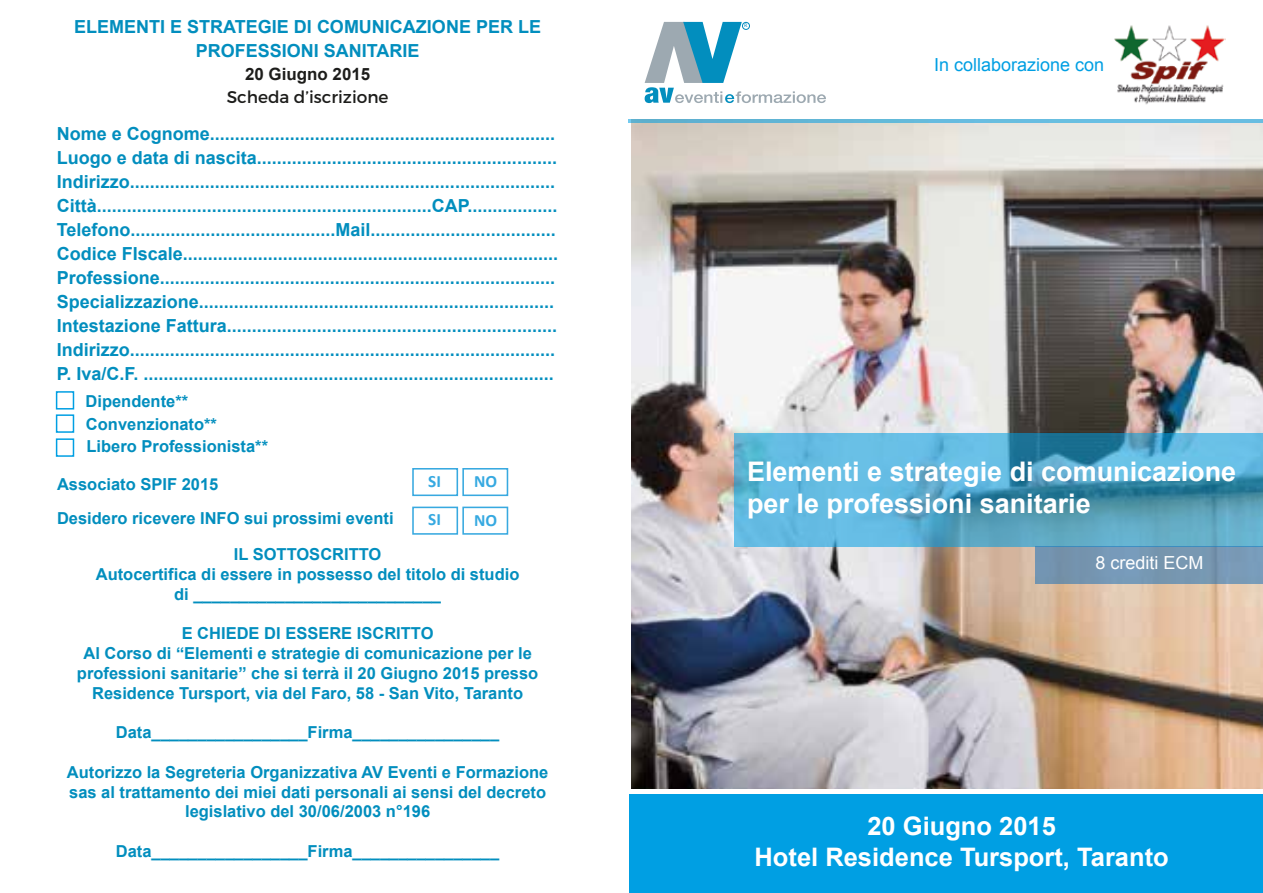
<style>
.page{position:relative;width:1263px;height:893px;background:#fff}
.page>*{position:absolute;margin:0;border:0;box-sizing:border-box;transform-origin:0 0}
.t1{font:700 27px/32.4px "Arial";color:#fff}
.t2{font:700 25.5px/30.6px "Arial";color:#fff;text-align:center}
.t3{font:700 18px/24px "Arial";color:#028ebe}
.t4{font:18px "Arial";color:#009fe3}
.t5{font:18px "Arial";color:#fff}
.t6{font:700 17.25px "Calibri";color:#36a9e1}
.t7{font:16.95px "Montserrat";color:#1d1d1b}
.t8{font:700 16.95px "Arial";color:#1d1d1b}
.t9{font:700 16.5px/19.8px "Arial";color:#028ebe;text-align:center}
.t10{font:4.8px "Verdana";color:#0089bd}
</style>
<div class="page">
<img style="left:631px;top:123px;width:632px;height:666px">
<div style="left:628px;top:789px;width:635px;height:104px;background:linear-gradient(to right,#fff,#fff)"></div>
<div style="left:630px;top:795px;width:633px;height:98px;background:#009fe3"></div>
<svg style="left:734px;top:433px;width:529px;height:114px;background:#57a9cb"></svg>
<div style="left:56px;top:391px;width:18px;height:19px;border:2px solid #009fe3"></div>
<div style="left:56px;top:414px;width:18px;height:19px;border:2px solid #009fe3"></div>
<div style="left:56px;top:438px;width:18px;height:19px;border:2px solid #009fe3"></div>
<div style="left:412px;top:507px;width:46px;height:28px;border:2px solid #38a9e0"></div>
<div style="left:462px;top:507px;width:46px;height:28px;border:2px solid #38a9e0"></div>
<div style="left:629px;top:1px;width:634px;height:122px;background:linear-gradient(to right,#5eb1cf,#6bc2e6)"></div>
<div style="left:629px;top:1px;width:634px;height:117px;background:#fff"></div>
<svg style="left:645px;top:22px;width:181px;height:81px"></svg>
<div style="left:742px;top:22px;width:8px;height:8px;border:1px solid #0089bd;border-radius:50%"></div>
<div style="left:412px;top:468px;width:46px;height:28px;border:2px solid #38a9e0"></div>
<div style="left:462px;top:468px;width:46px;height:28px;border:2px solid #38a9e0"></div>
<div style="left:1036px;top:546px;width:227px;height:38px;background:#7798b2"></div>
<img style="left:1114px;top:25px;width:112px;height:80px">
<p class="t3" style="left:74px;top:16px;width:468px;line-height:23.2px;text-align:center">ELEMENTI E STRATEGIE DI COMUNICAZIONE PER LE<br>PROFESSIONI SANITARIE</p>
<p class="t8" style="left:245px;top:62px;width:127px">20 Giugno 2015</p>
<p class="t7" style="left:227px;top:87px;width:163px">Scheda d’iscrizione</p>
<p class="t3" style="left:57px;top:122px;width:503px">Nome e Cognome.....................................................................<br>Luogo e data di nascita............................................................<br>Indirizzo.....................................................................................<br>Città...................................................................CAP..................<br>Telefono.........................................Mail.....................................<br>Codice FIscale...........................................................................<br>Professione...............................................................................<br>Specializzazione.......................................................................<br>Intestazione Fattura..................................................................<br>Indirizzo.....................................................................................<br>P. Iva/C.F. ..................................................................................</p>
<p class="t9" style="left:86px;top:392px;width:104px">Dipendente**</p>
<p class="t9" style="left:86px;top:414px;width:184px;line-height:21.5px;text-align:left">Convenzionato**<br>Libero Professionista**</p>
<p class="t9" style="left:57px;top:474px;width:163px">Associato SPIF 2015</p>
<p class="t6" style="left:428px;top:469px;width:14px">SI</p>
<p class="t6" style="left:474px;top:469px;width:25px">NO</p>
<p class="t9" style="left:57px;top:508px;width:338px">Desidero ricevere INFO sui prossimi eventi</p>
<p class="t6" style="left:428px;top:508px;width:14px">SI</p>
<p class="t6" style="left:474px;top:508px;width:25px">NO</p>
<p class="t9" style="left:96px;top:544px;width:425px">IL SOTTOSCRITTO<br>Autocertifica di essere in possesso del titolo di studio di ___________________________</p>
<p class="t9" style="left:77px;top:624px;width:463px">E CHIEDE DI ESSERE ISCRITTO<br>Al Corso di “Elementi e strategie di comunicazione per le professioni sanitarie” che si terrà il 20 Giugno 2015 presso Residence Tursport, via del Faro, 58 - San Vito, Taranto</p>
<p class="t9" style="left:116px;top:723px;width:385px">Data_________________Firma________________</p>
<p class="t9" style="left:67px;top:762px;width:483px">Autorizzo la Segreteria Organizzativa AV Eventi e Formazione sas al trattamento dei miei dati personali ai sensi del decreto legislativo del 30/06/2003 n°196</p>
<p class="t9" style="left:116px;top:841px;width:385px">Data_________________Firma________________</p>
<p class="t10" style="left:744px;top:22px;width:5px">R</p>
<p class="t4" style="left:934px;top:53px;width:172px">In collaborazione con</p>
<h1 class="t1" style="left:747px;top:455px;width:491px">Elementi e strategie di comunicazione per le professioni sanitarie</h1>
<p class="t5" style="left:1095px;top:550px;width:110px">8 crediti ECM</p>
<h2 class="t2" style="left:754px;top:811px;width:416px">20 Giugno 2015<br>Hotel Residence Tursport, Taranto</h2>
</div>
